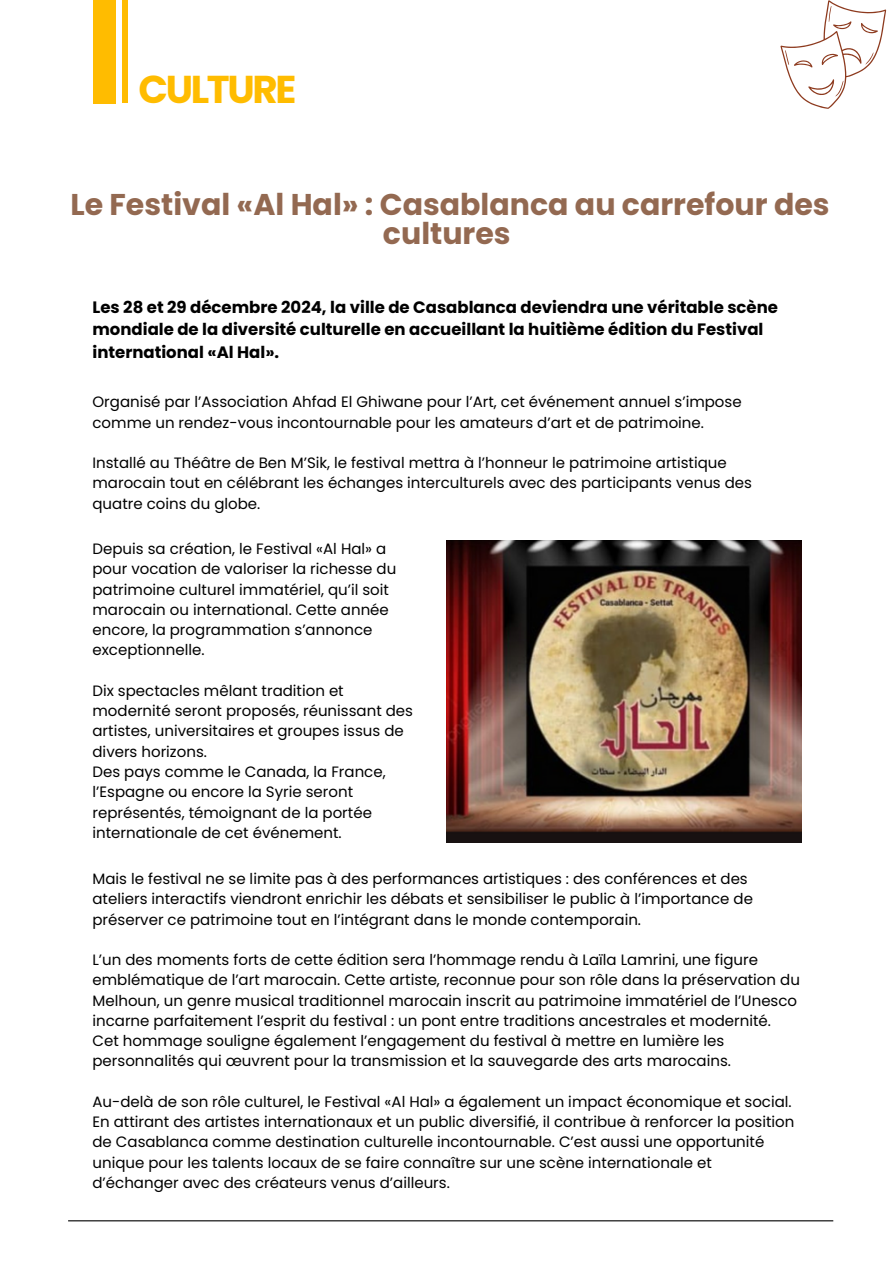
<style>
.page{position:relative;width:894px;height:1264px;background:#fff}
.page>*{position:absolute;margin:0;border:0;box-sizing:border-box;transform-origin:0 0}
.t1{font:700 38.85px "Poppins";letter-spacing:-.06em;color:#ffbc00}
.t2{font:700 30px/29.2px "Poppins";color:#936951;text-align:center}
.t3{font:700 16.5px/22.5px "Poppins";color:#000}
.t4{font:15px/20.2px "Poppins";color:#000}
</style>
<div class="page">
<hr style="left:68px;top:1220px;width:765px;height:1px;background:#000">
<div style="left:93px;top:0;width:23px;height:104px;background:#ffbc00"></div>
<hr style="left:123px;top:0;width:4px;height:102px;background:#ffbc00">
<svg style="left:780px;top:0;width:105px;height:109px"></svg>
<img style="left:446px;top:541px;width:355px;height:301px">
<p class="t1" style="left:138px;top:62px;width:159px">CULTURE</p>
<h1 class="t2" style="left:70px;top:189px;width:760px">Le Festival «Al Hal» : Casablanca au carrefour des cultures</h1>
<p class="t3" style="left:92px;top:296px;width:686px">Les 28 et 29 décembre 2024, la ville de Casablanca deviendra une véritable scène mondiale de la diversité culturelle en accueillant la huitième édition du Festival international «Al Hal».</p>
<p class="t4" style="left:92px;top:392px;width:650px">Organisé par l’Association Ahfad El Ghiwane pour l’Art, cet événement annuel s’impose comme un rendez-vous incontournable pour les amateurs d’art et de patrimoine.</p>
<p class="t4" style="left:92px;top:453px;width:661px">Installé au Théâtre de Ben M’Sik, le festival mettra à l’honneur le patrimoine artistique marocain tout en célébrant les échanges interculturels avec des participants venus des quatre coins du globe.</p>
<h2 class="t4" style="left:92px;top:538px;width:305px">Depuis sa création, le Festival «Al Hal» a pour vocation de valoriser la richesse du patrimoine culturel immatériel, qu’il soit marocain ou international. Cette année encore, la programmation s’annonce exceptionnelle.</h2>
<h3 class="t4" style="left:92px;top:680px;width:322px">Dix spectacles mêlant tradition et modernité seront proposés, réunissant des artistes, universitaires et groupes issus de divers horizons.</h3>
<p class="t4" style="left:92px;top:761px;width:294px">Des pays comme le Canada, la France, l’Espagne ou encore la Syrie seront représentés, témoignant de la portée internationale de cet événement.</p>
<p class="t4" style="left:92px;top:868px;width:661px">Mais le festival ne se limite pas à des performances artistiques : des conférences et des ateliers interactifs viendront enrichir les débats et sensibiliser le public à l’importance de préserver ce patrimoine tout en l’intégrant dans le monde contemporain.</p>
<p class="t4" style="left:92px;top:949px;width:708px">L’un des moments forts de cette édition sera l’hommage rendu à Laïla Lamrini, une figure emblématique de l’art marocain. Cette artiste, reconnue pour son rôle dans la préservation du Melhoun, un genre musical traditionnel marocain inscrit au patrimoine immatériel de l’Unesco incarne parfaitement l’esprit du festival : un pont entre traditions ancestrales et modernité.<br>Cet hommage souligne également l’engagement du festival à mettre en lumière les personnalités qui œuvrent pour la transmission et la sauvegarde des arts marocains.</p>
<p class="t4" style="left:92px;top:1091px;width:703px">Au-delà de son rôle culturel, le Festival «Al Hal» a également un impact économique et social.<br>En attirant des artistes internationaux et un public diversifié, il contribue à renforcer la position de Casablanca comme destination culturelle incontournable. C’est aussi une opportunité unique pour les talents locaux de se faire connaître sur une scène internationale et d’échanger avec des créateurs venus d’ailleurs.</p>
</div>
